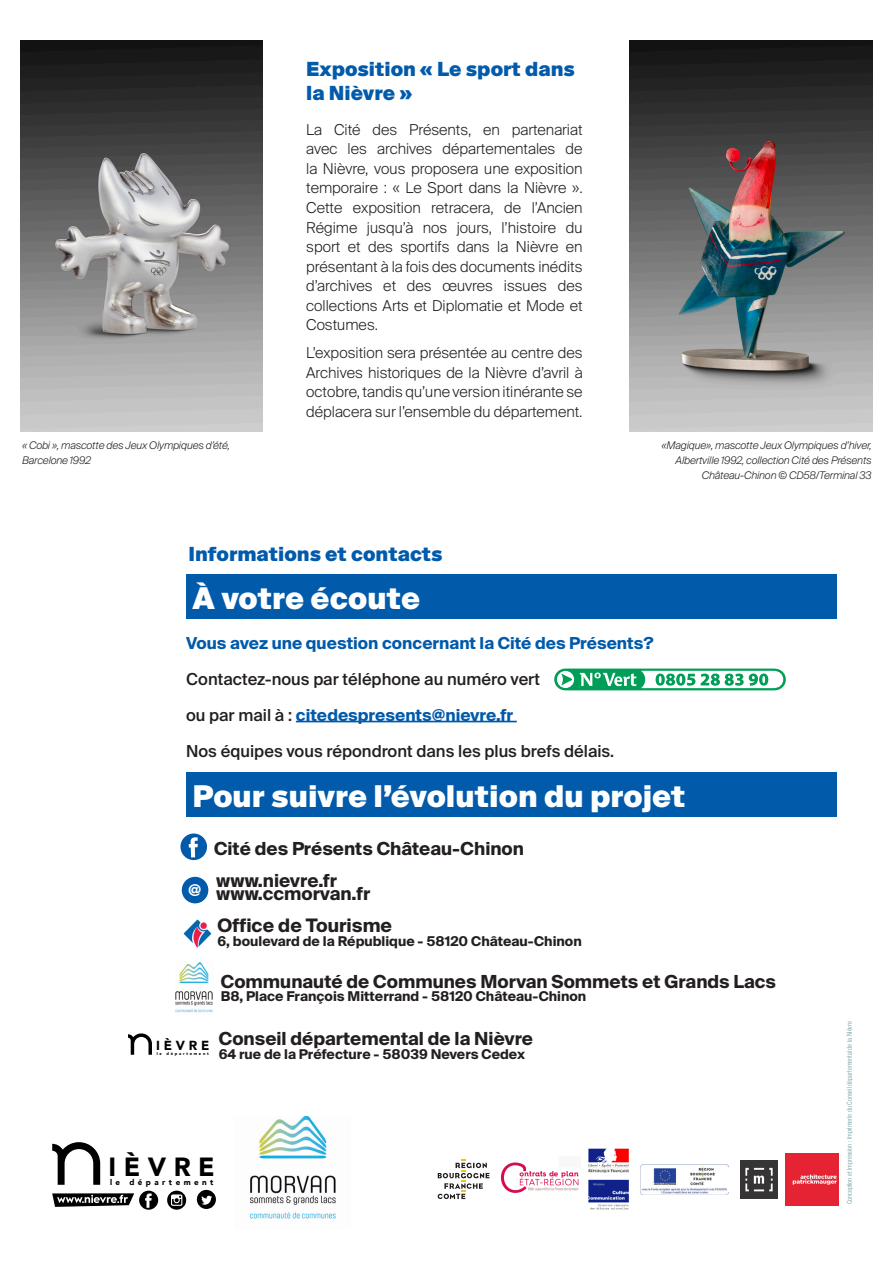
<style>
.page{position:relative;width:894px;height:1265px;background:#fff}
.page>*{position:absolute;margin:0;border:0;box-sizing:border-box;transform-origin:0 0}
.t1{font:900 30px "Suisse Intl";color:#fff}
.t2{font:900 26.25px "Avenir";letter-spacing:.285em;color:#000002}
.t3{font:900 19.5px/23.4px "Suisse Intl";color:#015aaa}
.t4{font:700 18.6px "Suisse Intl";color:#231f20}
.t5{font:700 18px "Suisse Intl";color:#231f20}
.t6{font:500 16.5px "Suisse Intl";color:#231f20}
.t7{font:700 16.5px "Suisse Intl";color:#015aaa}
.t8{font:300 15px/19.5px "Suisse Intl";color:#231f20;text-align:justify}
.t9{font:700 13.5px "Suisse Intl";color:#231f20}
.t10{font:900 13.05px "Avenir";letter-spacing:.285em;color:#000002}
.t11{font:italic 300 10.5px/15px "Suisse Intl";letter-spacing:-.01em;color:#231f20;text-align:right}
.t12{font:900 8.1px "Avenir";letter-spacing:.43em;color:#000002}
.t13{font:300 condensed 6.75px "Helvetica Neue LT";color:#699}
.t14{font:900 4.05px "Avenir";letter-spacing:.43em;color:#000002}
.s1{font-weight:500;color:#231f20}
.s2{font-size:7.95px}
</style>
<div class="page">
<svg style="left:438px;top:1159px;width:51px;height:40px"></svg>
<img style="left:588px;top:1148px;width:41px;height:62px">
<img style="left:501px;top:1162px;width:78px;height:31px">
<img style="left:641px;top:1164px;width:88px;height:30px">
<img style="left:786px;top:1153px;width:52px;height:52px">
<img style="left:740px;top:1160px;width:38px;height:38px">
<svg style="left:197px;top:1189px;width:19px;height:19px"></svg>
<svg style="left:52px;top:1190px;width:106px;height:19px"></svg>
<svg style="left:167px;top:1190px;width:19px;height:19px"></svg>
<svg style="left:52px;top:1142px;width:48px;height:42px"></svg>
<img style="left:250px;top:1116px;width:86px;height:103px">
<hr style="left:296px;top:720px;width:221px;height:2px;background:#015aaa">
<div style="left:186px;top:574px;width:651px;height:45px;background:#015aaa"></div>
<svg style="left:180px;top:833px;width:27px;height:27px"></svg>
<div style="left:182px;top:876px;width:27px;height:27px;background:#015aaa;border-radius:50%"></div>
<svg style="left:552px;top:667px;width:236px;height:25px"></svg>
<svg style="left:554px;top:668px;width:232px;height:22px"></svg>
<img style="left:183px;top:919px;width:29px;height:29px">
<img style="left:175px;top:962px;width:38px;height:51px">
<svg style="left:128px;top:1033px;width:24px;height:21px"></svg>
<div style="left:186px;top:772px;width:651px;height:44px;background:#015aaa"></div>
<img style="left:20px;top:40px;width:243px;height:391px">
<img style="left:630px;top:40px;width:242px;height:391px">
<p class="t11" style="left:22px;top:438px;width:209px">« Cobi », mascotte des Jeux Olympiques d’été,</p>
<p class="t11" style="left:22px;top:453px;width:71px">Barcelone 1992</p>
<p class="t3" style="left:306px;top:58px;width:270px">Exposition « Le sport dans la Nièvre »</p>
<p class="t8" style="left:306px;top:120px;width:278px">La Cité des Présents, en partenariat avec les archives départementales de la Nièvre, vous proposera une exposition temporaire : « Le Sport dans la Nièvre ».<br>Cette exposition retracera, de l’Ancien Régime jusqu’à nos jours, l’histoire du sport et des sportifs dans la Nièvre en présentant à la fois des documents inédits d’archives et des œuvres issues des collections Arts et Diplomatie et Mode et Costumes.</p>
<p class="t8" style="left:306px;top:343px;width:278px">L’exposition sera présentée au centre des Archives historiques de la Nièvre d’avril à octobre, tandis qu’une version itinérante se déplacera sur l’ensemble du département.</p>
<p class="t11" style="left:661px;top:438px;width:212px">«Magique», mascotte Jeux Olympiques d’hiver,<br>Albertville 1992, collection Cité des Présents<br>Château-Chinon © CD58/Terminal 33</p>
<p class="t3" style="left:189px;top:542px;width:256px">Informations et contacts</p>
<p class="t1" style="left:193px;top:581px;width:229px">À votre écoute</p>
<p class="t7" style="left:186px;top:633px;width:469px">Vous avez une question concernant la Cité des Présents?</p>
<p class="t6" style="left:186px;top:669px;width:355px">Contactez-nous par téléphone au numéro vert</p>
<p class="t7" style="left:186px;top:705px;width:329px"><span class="s1">ou par mail à :</span> citedespresents@nievre.fr</p>
<p class="t6" style="left:186px;top:741px;width:429px">Nos équipes vous répondront dans les plus brefs délais.</p>
<p class="t1" style="left:193px;top:779px;width:495px">Pour suivre l’évolution du projet</p>
<p class="t5" style="left:214px;top:838px;width:311px">Cité des Présents Château-Chinon</p>
<p class="t5" style="left:216px;top:870px;width:122px">www.nievre.fr</p>
<p class="t5" style="left:216px;top:883px;width:155px">www.ccmorvan.fr</p>
<p class="t4" style="left:218px;top:914px;width:176px">Office de Tourisme</p>
<p class="t9" style="left:218px;top:933px;width:366px">6, boulevard de la République - 58120 Château-Chinon</p>
<p class="t10" style="left:156px;top:1034px;width:55px">IÈVRE</p>
<p class="t14" style="left:157px;top:1049px;width:53px">le département</p>
<p class="t5" style="left:221px;top:971px;width:557px">Communauté de Communes Morvan Sommets et Grands Lacs</p>
<p class="t9" style="left:221px;top:988px;width:367px">B8, Place François Mitterrand - 58120 Château-Chinon</p>
<p class="t5" style="left:219px;top:1028px;width:316px">Conseil départemental de la Nièvre</p>
<p class="t9" style="left:219px;top:1046px;width:308px">64 rue de la Préfecture - 58039 Nevers Cedex</p>
<p class="t2" style="left:109px;top:1144px;width:108px">IÈVRE</p>
<p class="t12" style="left:110px;top:1175px;width:105px"><span class="s2">le</span> département</p>
<p class="t13" style="left:845px;top:1204px;width:184px;rotate:-90deg">Conception et Impression : Imprimerie du Conseil départemental de la Nièvre</p>
</div>
